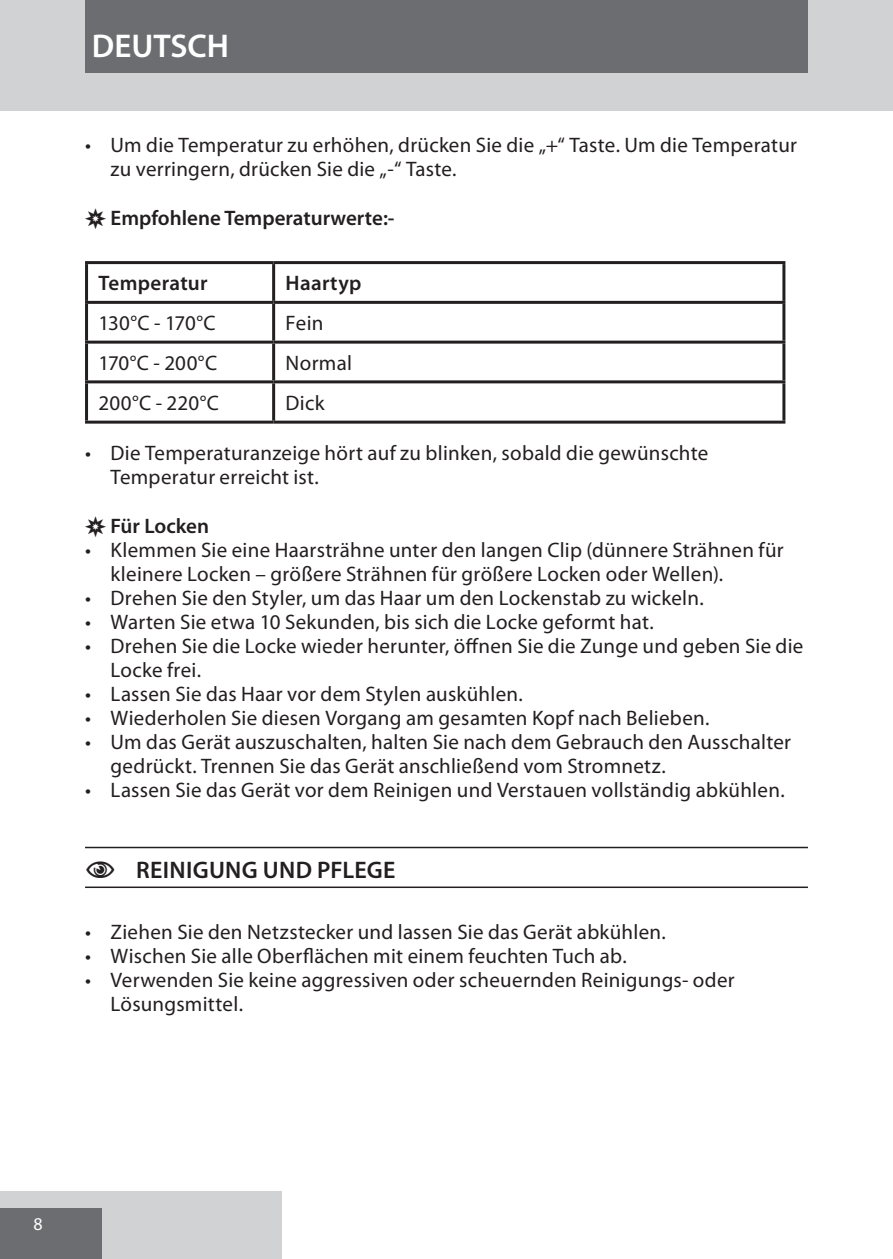
<style>
.page{position:relative;width:893px;height:1259px;background:#fff}
.page>*{position:absolute;margin:0;border:0;box-sizing:border-box;transform-origin:0 0}
.t1{font:600 33px "Myriad Pro";color:#fff}
.t2{font:600 24px "Myriad Pro";letter-spacing:.015em;color:#231f20}
.t3{font:21px/24px "Myriad Pro";letter-spacing:.015em;color:#231f20}
.t4{font:600 21px "Myriad Pro";color:#231f20}
.t5{font:600 21px "Myriad Pro";letter-spacing:.02em;color:#231f20}
.t6{font:18px "Myriad Pro";color:#fff}
.s1{font-family:"Myriad Graphics";font-weight:400}
.s2{font-family:"Myriad Points";font-weight:400}
</style>
<div class="page">
<div style="left:0;top:0;width:893px;height:111px;background:#d1d2d4"></div>
<div style="left:0;top:1191px;width:282px;height:68px;background:#d1d2d4"></div>
<div style="left:0;top:1208px;width:102px;height:51px;background:#6c6d70"></div>
<div style="left:85px;top:0;width:723px;height:73px;background:#6c6d70"></div>
<hr style="left:85px;top:846px;width:723px;height:2px;background:#231f20">
<hr style="left:85px;top:886px;width:723px;height:2px;background:#231f20">
<hr style="left:85px;top:261px;width:189px;height:3px;background:#231f20">
<hr style="left:85px;top:264px;width:3px;height:37px;background:#231f20">
<hr style="left:274px;top:261px;width:511px;height:3px;background:#231f20">
<hr style="left:272px;top:264px;width:3px;height:37px;background:#231f20">
<hr style="left:782px;top:264px;width:3px;height:37px;background:#231f20">
<hr style="left:85px;top:301px;width:189px;height:3px;background:#231f20">
<hr style="left:85px;top:304px;width:3px;height:37px;background:#231f20">
<hr style="left:274px;top:301px;width:511px;height:3px;background:#231f20">
<hr style="left:272px;top:304px;width:3px;height:37px;background:#231f20">
<hr style="left:782px;top:304px;width:3px;height:37px;background:#231f20">
<hr style="left:85px;top:341px;width:189px;height:3px;background:#231f20">
<hr style="left:85px;top:344px;width:3px;height:36px;background:#231f20">
<hr style="left:274px;top:341px;width:511px;height:3px;background:#231f20">
<hr style="left:272px;top:344px;width:3px;height:36px;background:#231f20">
<hr style="left:782px;top:344px;width:3px;height:36px;background:#231f20">
<hr style="left:85px;top:380px;width:189px;height:3px;background:#231f20">
<hr style="left:85px;top:383px;width:3px;height:37px;background:#231f20">
<hr style="left:274px;top:380px;width:511px;height:3px;background:#231f20">
<hr style="left:272px;top:383px;width:3px;height:37px;background:#231f20">
<hr style="left:782px;top:383px;width:3px;height:37px;background:#231f20">
<hr style="left:85px;top:420px;width:189px;height:3px;background:#231f20">
<hr style="left:274px;top:420px;width:511px;height:3px;background:#231f20">
<h1 class="t1" style="left:92px;top:25px;width:139px">DEUTSCH</h1>
<p class="t3" style="left:111px;top:132px;width:688px;text-indent:-26px">• Um die Temperatur zu erhöhen, drücken Sie die „+“ Taste. Um die Temperatur zu verringern, drücken Sie die „-“ Taste.</p>
<p class="t4" style="left:85px;top:205px;width:311px"><span class="s1">,</span> Empfohlene Temperaturwerte:-</p>
<p class="t4" style="left:99px;top:270px;width:111px">Temperatur</p>
<p class="t5" style="left:286px;top:270px;width:77px">Haartyp</p>
<p class="t3" style="left:99px;top:311px;width:119px">130°C - 170°C</p>
<p class="t3" style="left:286px;top:311px;width:39px">Fein</p>
<p class="t3" style="left:99px;top:350px;width:120px">170°C - 200°C</p>
<p class="t3" style="left:286px;top:350px;width:68px">Normal</p>
<p class="t3" style="left:99px;top:390px;width:122px">200°C - 220°C</p>
<p class="t3" style="left:286px;top:390px;width:40px">Dick</p>
<p class="t3" style="left:111px;top:440px;width:599px;text-indent:-26px">• Die Temperaturanzeige hört auf zu blinken, sobald die gewünschte<br>Temperatur erreicht ist.</p>
<p class="t4" style="left:85px;top:512px;width:126px"><span class="s1">,</span> Für Locken</p>
<p class="t3" style="left:111px;top:537px;width:675px;text-indent:-26px">• Klemmen Sie eine Haarsträhne unter den langen Clip (dünnere Strähnen für kleinere Locken – größere Strähnen für größere Locken oder Wellen).</p>
<p class="t3" style="left:85px;top:585px;width:620px">• Drehen Sie den Styler, um das Haar um den Lockenstab zu wickeln.</p>
<p class="t3" style="left:85px;top:609px;width:570px">• Warten Sie etwa 10 Sekunden, bis sich die Locke geformt hat.</p>
<p class="t3" style="left:111px;top:633px;width:694px;text-indent:-26px">• Drehen Sie die Locke wieder herunter, öffnen Sie die Zunge und geben Sie die<br>Locke frei.</p>
<p class="t3" style="left:85px;top:681px;width:439px">• Lassen Sie das Haar vor dem Stylen auskühlen.</p>
<p class="t3" style="left:85px;top:705px;width:626px">• Wiederholen Sie diesen Vorgang am gesamten Kopf nach Belieben.</p>
<p class="t3" style="left:111px;top:729px;width:682px;text-indent:-26px">• Um das Gerät auszuschalten, halten Sie nach dem Gebrauch den Ausschalter gedrückt. Trennen Sie das Gerät anschließend vom Stromnetz.</p>
<p class="t3" style="left:85px;top:777px;width:701px">• Lassen Sie das Gerät vor dem Reinigen und Verstauen vollständig abkühlen.</p>
<p class="t2" style="left:85px;top:854px;width:312px"><span class="s2">C</span> REINIGUNG UND PFLEGE</p>
<p class="t3" style="left:85px;top:919px;width:582px">• Ziehen Sie den Netzstecker und lassen Sie das Gerät abkühlen.</p>
<p class="t3" style="left:85px;top:943px;width:543px">• Wischen Sie alle Oberflächen mit einem feuchten Tuch ab.</p>
<p class="t3" style="left:111px;top:967px;width:626px;text-indent:-25px">• Verwenden Sie keine aggressiven oder scheuernden Reinigungs- oder<br>Lösungsmittel.</p>
<p class="t6" style="left:34px;top:1212px;width:11px">8</p>
</div>
